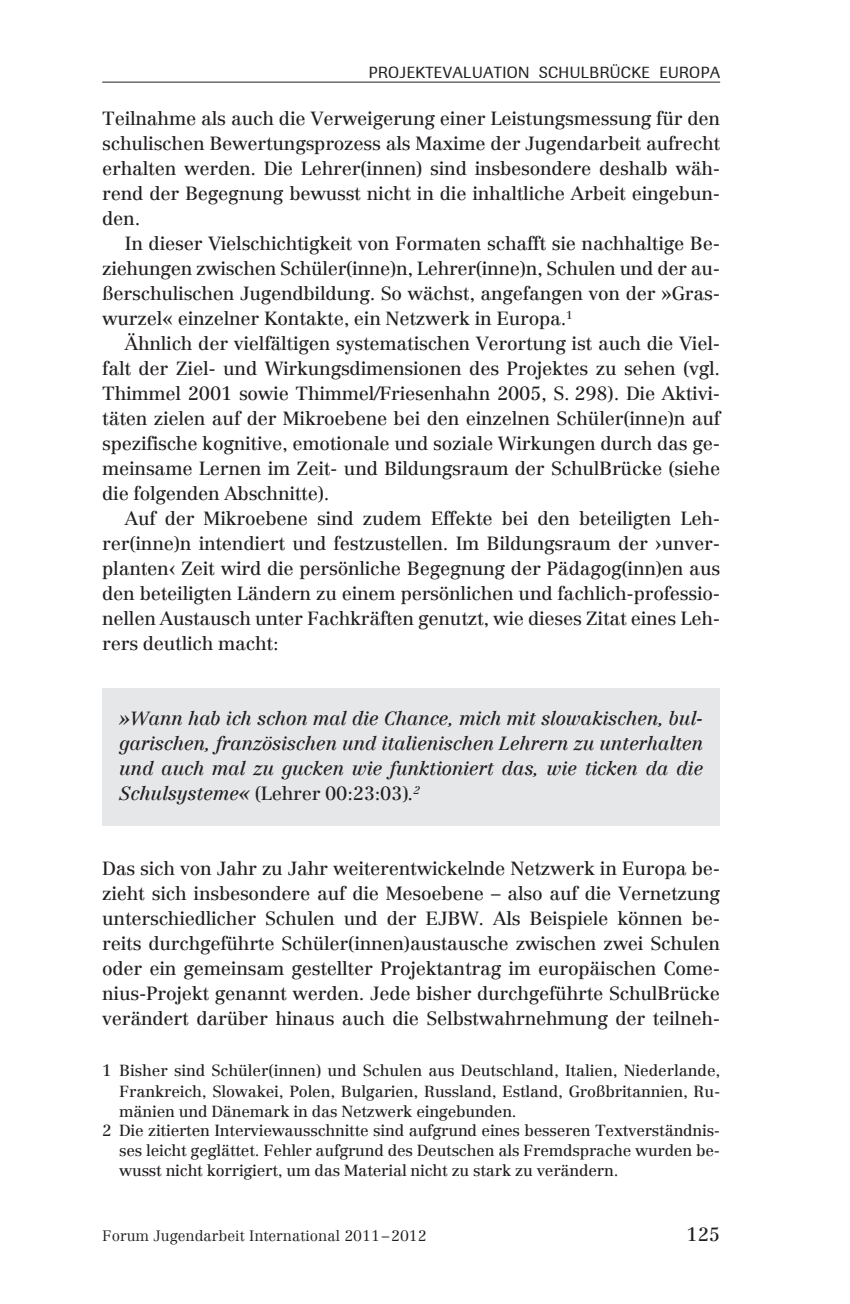
<style>
.page{position:relative;width:850px;height:1304px;background:#fff}
.page>*{position:absolute;margin:0;border:0;box-sizing:border-box;transform-origin:0 0}
.t1{font:19px/25px "Centennial";letter-spacing:-.01em;color:#231f20;text-align:justify}
.t2{font:italic 19px/25px "Centennial";letter-spacing:-.01em;color:#231f20;text-align:justify}
.t3{font:16px "Centennial";letter-spacing:-.01em;color:#231f20}
.t4{font:16px "Imago";letter-spacing:.025em;color:#231f20}
.t5{font:300 15px "Centennial";color:#231f20}
.s1{font-style:normal}
</style>
<div class="page">
<hr style="left:102px;top:82px;width:618px;height:1px;background:#231f20">
<div style="left:102px;top:688px;width:618px;height:137px;background:#e6e7e9"></div>
<p class="t4" style="left:369px;top:65px;width:353px">PROJEKTEVALUATION SCHULBRÜCKE EUROPA</p>
<p class="t1" style="left:102px;top:107px;width:619px">Teilnahme als auch die Verweigerung einer Leistungsmessung für den schulischen Bewertungsprozess als Maxime der Jugendarbeit aufrecht erhalten werden. Die Lehrer(innen) sind insbesondere deshalb wäh&shy;rend der Begegnung bewusst nicht in die inhaltliche Arbeit eingebun&shy;den.</p>
<p class="t1" style="left:102px;top:232px;width:619px;text-indent:23px">In dieser Vielschichtigkeit von Formaten schafft sie nachhaltige Be&shy;ziehungen zwischen Schüler(inne)n, Lehrer(inne)n, Schulen und der au&shy;ßerschulischen Jugendbildung. So wächst, angefangen von der »Gras&shy;wurzel« einzelner Kontakte, ein Netzwerk in Europa.<sup>1</sup></p>
<p class="t1" style="left:102px;top:332px;width:619px;text-indent:23px">Ähnlich der vielfältigen systematischen Verortung ist auch die Viel&shy;falt der Ziel- und Wirkungsdimensionen des Projektes zu sehen (vgl.<br>Thimmel 2001 sowie Thimmel/Friesenhahn 2005, S. 298). Die Aktivi&shy;täten zielen auf der Mikroebene bei den einzelnen Schüler(inne)n auf spezifische kognitive, emotionale und soziale Wirkungen durch das ge&shy;meinsame Lernen im Zeit- und Bildungsraum der SchulBrücke (siehe die folgenden Abschnitte).</p>
<p class="t1" style="left:102px;top:507px;width:619px;text-indent:23px">Auf der Mikroebene sind zudem Effekte bei den beteiligten Leh&shy;rer(inne)n intendiert und festzustellen. Im Bildungsraum der ›unver&shy;planten‹ Zeit wird die persönliche Begegnung der Pädagog(inn)en aus den beteiligten Ländern zu einem persönlichen und fachlich-professio&shy;nellen Austausch unter Fachkräften genutzt, wie dieses Zitat eines Leh&shy;rers deutlich macht:<sup>2</sup></p>
<p class="t2" style="left:119px;top:707px;width:585px">»Wann hab ich schon mal die Chance, mich mit slowakischen, bul&shy;garischen, französischen und italienischen Lehrern zu unterhalten und auch mal zu gucken wie funktioniert das, wie ticken da die Schulsysteme« <span class="s1">(Lehrer 00:23:03)</span>.<sup>2</sup></p>
<p class="t1" style="left:102px;top:857px;width:619px">Das sich von Jahr zu Jahr weiterentwickelnde Netzwerk in Europa be&shy;zieht sich insbesondere auf die Mesoebene – also auf die Vernetzung unterschiedlicher Schulen und der EJBW. Als Beispiele können be&shy;reits durchgeführte Schüler(innen)austausche zwischen zwei Schulen oder ein gemeinsam gestellter Projektantrag im europäischen Come&shy;nius-Projekt genannt werden. Jede bisher durchgeführte SchulBrücke verändert darüber hinaus auch die Selbstwahrnehmung der teilneh-</p>
<p class="t3" style="left:102px;top:1063px;width:620px">1 Bisher sind Schüler(innen) und Schulen aus Deutschland, Italien, Niederlande,</p>
<p class="t3" style="left:119px;top:1083px;width:602px">Frankreich, Slowakei, Polen, Bulgarien, Russland, Estland, Großbritannien, Ru-</p>
<p class="t3" style="left:119px;top:1103px;width:399px">mänien und Dänemark in das Netzwerk eingebunden.</p>
<p class="t3" style="left:102px;top:1122px;width:619px">2 Die zitierten Interviewausschnitte sind aufgrund eines besseren Textverständnis-</p>
<p class="t3" style="left:119px;top:1142px;width:602px">ses leicht geglättet. Fehler aufgrund des Deutschen als Fremdsprache wurden be-</p>
<p class="t3" style="left:119px;top:1162px;width:501px">wusst nicht korrigiert, um das Material nicht zu stark zu verändern.</p>
<p class="t5" style="left:102px;top:1229px;width:326px">Forum Jugendarbeit International 2011 – 2012</p>
<p class="t1" style="left:686px;top:1223px;width:35px">125</p>
</div>
